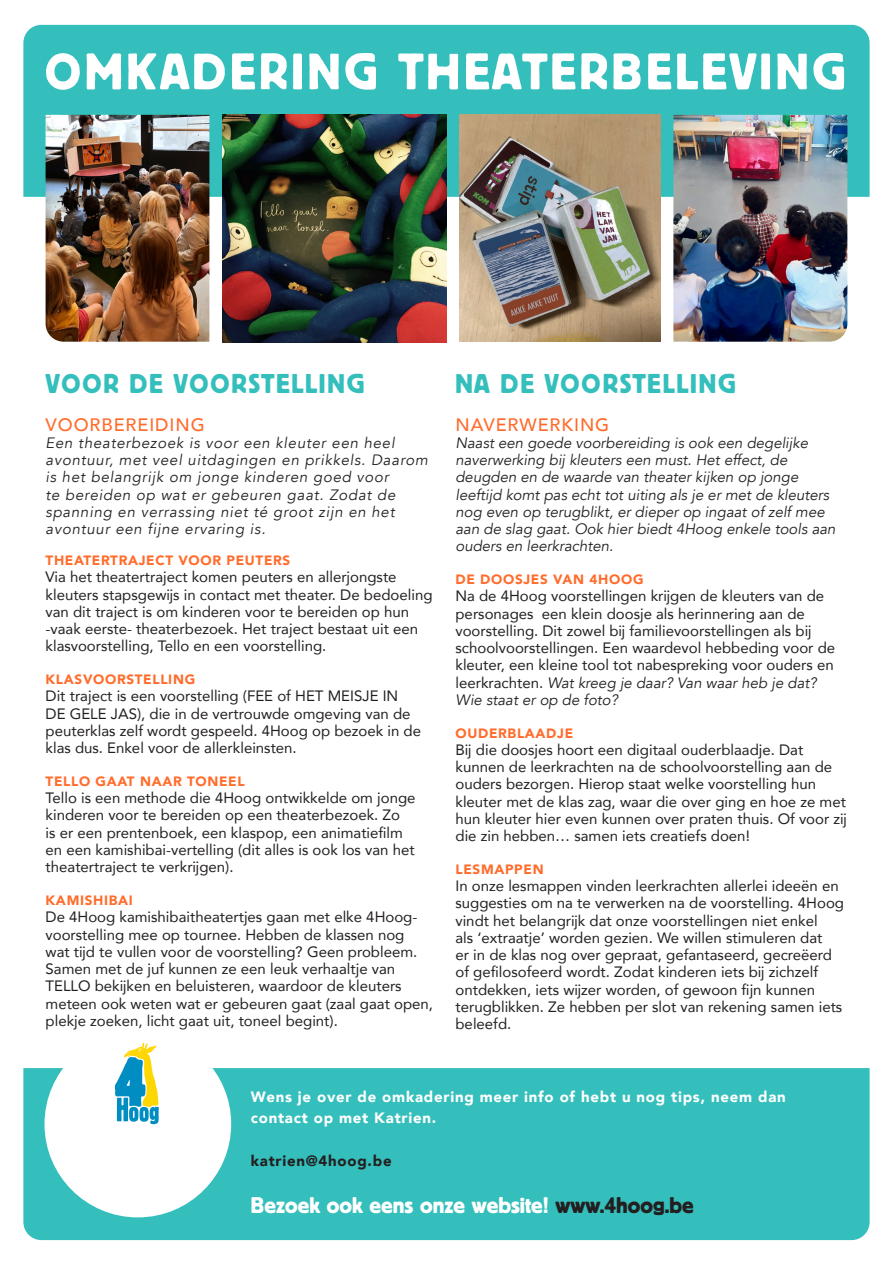
<style>
.page{position:relative;width:893px;height:1263px;background:#fff}
.page>*{position:absolute;margin:0;border:0;box-sizing:border-box;transform-origin:0 0}
.t1{font:51px "Block BE";letter-spacing:.07em;color:#fff}
.t2{font:27px "Block BE";letter-spacing:.07em;color:#34bfbc}
.t3{font:22.5px "Block BE";color:#fff}
.t4{font:500 18px "Avenir";letter-spacing:.05em;color:#ff6c2c}
.t5{font:15px/17.2px "Avenir";color:#231f20}
.t6{font:italic 15px/17.2px "Avenir";color:#231f20}
.t7{font:italic 15px/17.2px "Avenir";letter-spacing:.05em;color:#231f20}
.t8{font:900 15px/21px "Avenir";letter-spacing:.05em;color:#fff}
.t9{font:900 15px "Avenir";letter-spacing:.05em;color:#231f20}
.t10{font:900 13.5px "Avenir";letter-spacing:.05em;color:#ff6c2c}
.s1{font-style:italic}
.s2{color:#231f20}
</style>
<div class="page">
<div style="left:23px;top:1068px;width:847px;height:172px;background:#34bfbc"></div>
<div style="left:23px;top:25px;width:847px;height:172px;background:#34bfbc"></div>
<div style="left:45px;top:1031px;width:186px;height:186px;background:#fff;border-radius:50%"></div>
<svg style="left:115px;top:1043px;width:44px;height:81px"></svg>
<img style="left:222px;top:115px;width:224px;height:228px">
<img style="left:46px;top:115px;width:163px;height:227px">
<img style="left:459px;top:115px;width:202px;height:227px">
<img style="left:673px;top:115px;width:174px;height:227px">
<p class="t1" style="left:45px;top:43px;width:803px">OMKADERING THEATERBELEVING</p>
<p class="t2" style="left:46px;top:368px;width:321px">VOOR DE VOORSTELLING</p>
<p class="t4" style="left:46px;top:409px;width:161px">VOORBEREIDING</p>
<p class="t7" style="left:46px;top:434px;width:384px">Een theaterbezoek is voor een kleuter een heel avontuur, met veel uitdagingen en prikkels. Daarom is het belangrijk om jonge kinderen goed voor<br>te bereiden op wat er gebeuren gaat. Zodat de spanning en verrassing niet té groot zijn en het avontuur een fijne ervaring is.</p>
<p class="t10" style="left:46px;top:549px;width:246px">THEATERTRAJECT VOOR PEUTERS</p>
<p class="t5" style="left:46px;top:568px;width:388px">Via het theatertraject komen peuters en allerjongste kleuters stapsgewijs in contact met theater. De bedoeling van dit traject is om kinderen voor te bereiden op hun -vaak eerste- theaterbezoek. Het traject bestaat uit een klasvoorstelling, Tello en een voorstelling.</p>
<p class="t10" style="left:46px;top:668px;width:151px">KLASVOORSTELLING</p>
<p class="t5" style="left:46px;top:687px;width:377px">Dit traject is een voorstelling (FEE of HET MEISJE IN DE GELE JAS), die in de vertrouwde omgeving van de peuterklas zelf wordt gespeeld. 4Hoog op bezoek in de klas dus. Enkel voor de allerkleinsten.</p>
<p class="t10" style="left:46px;top:770px;width:201px">TELLO GAAT NAAR TONEEL</p>
<p class="t5" style="left:46px;top:789px;width:371px">Tello is een methode die 4Hoog ontwikkelde om jonge kinderen voor te bereiden op een theaterbezoek. Zo<br>is er een prentenboek, een klaspop, een animatiefilm en een kamishibai-vertelling (dit alles is ook los van het theatertraject te verkrijgen).</p>
<p class="t10" style="left:46px;top:889px;width:89px">KAMISHIBAI</p>
<p class="t5" style="left:46px;top:908px;width:389px">De 4Hoog kamishibaitheatertjes gaan met elke 4Hoog&shy;voorstelling mee op tournee. Hebben de klassen nog<br>wat tijd te vullen voor de voorstelling? Geen probleem.<br>Samen met de juf kunnen ze een leuk verhaaltje van TELLO bekijken en beluisteren, waardoor de kleuters meteen ook weten wat er gebeuren gaat (zaal gaat open, plekje zoeken, licht gaat uit, toneel begint).</p>
<p class="t2" style="left:455px;top:368px;width:282px">NA DE VOORSTELLING</p>
<p class="t4" style="left:455px;top:409px;width:155px">NAVERWERKING</p>
<p class="t6" style="left:455px;top:434px;width:382px">Naast een goede voorbereiding is ook een degelijke naverwerking bij kleuters een must. Het effect, de deugden en de waarde van theater kijken op jonge leeftijd komt pas echt tot uiting als je er met de kleuters nog even op terugblikt, er dieper op ingaat of zelf mee aan de slag gaat. Ook hier biedt 4Hoog enkele tools aan ouders en leerkrachten.</p>
<p class="t10" style="left:455px;top:568px;width:189px">DE DOOSJES VAN 4HOOG</p>
<p class="t5" style="left:455px;top:587px;width:381px">Na de 4Hoog voorstellingen krijgen de kleuters van de personages een klein doosje als herinnering aan de voorstelling. Dit zowel bij familievoorstellingen als bij schoolvoorstellingen. Een waardevol hebbeding voor de kleuter, een kleine tool tot nabespreking voor ouders en leerkrachten. <span class="s1">Wat kreeg je daar? Van waar heb je dat?<br>Wie staat er op de foto?</span></p>
<p class="t10" style="left:455px;top:721px;width:119px">OUDERBLAADJE</p>
<p class="t5" style="left:455px;top:741px;width:393px">Bij die doosjes hoort een digitaal ouderblaadje. Dat kunnen de leerkrachten na de schoolvoorstelling aan de ouders bezorgen. Hierop staat welke voorstelling hun kleuter met de klas zag, waar die over ging en hoe ze met hun kleuter hier even kunnen over praten thuis. Of voor zij die zin hebben… samen iets creatiefs doen!</p>
<p class="t10" style="left:455px;top:858px;width:90px">LESMAPPEN</p>
<p class="t5" style="left:455px;top:877px;width:390px">In onze lesmappen vinden leerkrachten allerlei ideeën en suggesties om na te verwerken na de voorstelling. 4Hoog vindt het belangrijk dat onze voorstellingen niet enkel<br>als ‘extraatje’ worden gezien. We willen stimuleren dat<br>er in de klas nog over gepraat, gefantaseerd, gecreëerd of gefilosofeerd wordt. Zodat kinderen iets bij zichzelf ontdekken, iets wijzer worden, of gewoon fijn kunnen terugblikken. Ze hebben per slot van rekening samen iets beleefd.</p>
<p class="t8" style="left:251px;top:1085px;width:536px">Wens je over de omkadering meer info of hebt u nog tips, neem dan contact op met Katrien.</p>
<p class="t9" style="left:251px;top:1148px;width:142px">katrien@4hoog.be</p>
<p class="t3" style="left:251px;top:1192px;width:445px">Bezoek ook eens onze website! <span class="s2">www.4hoog.be</span></p>
</div>
